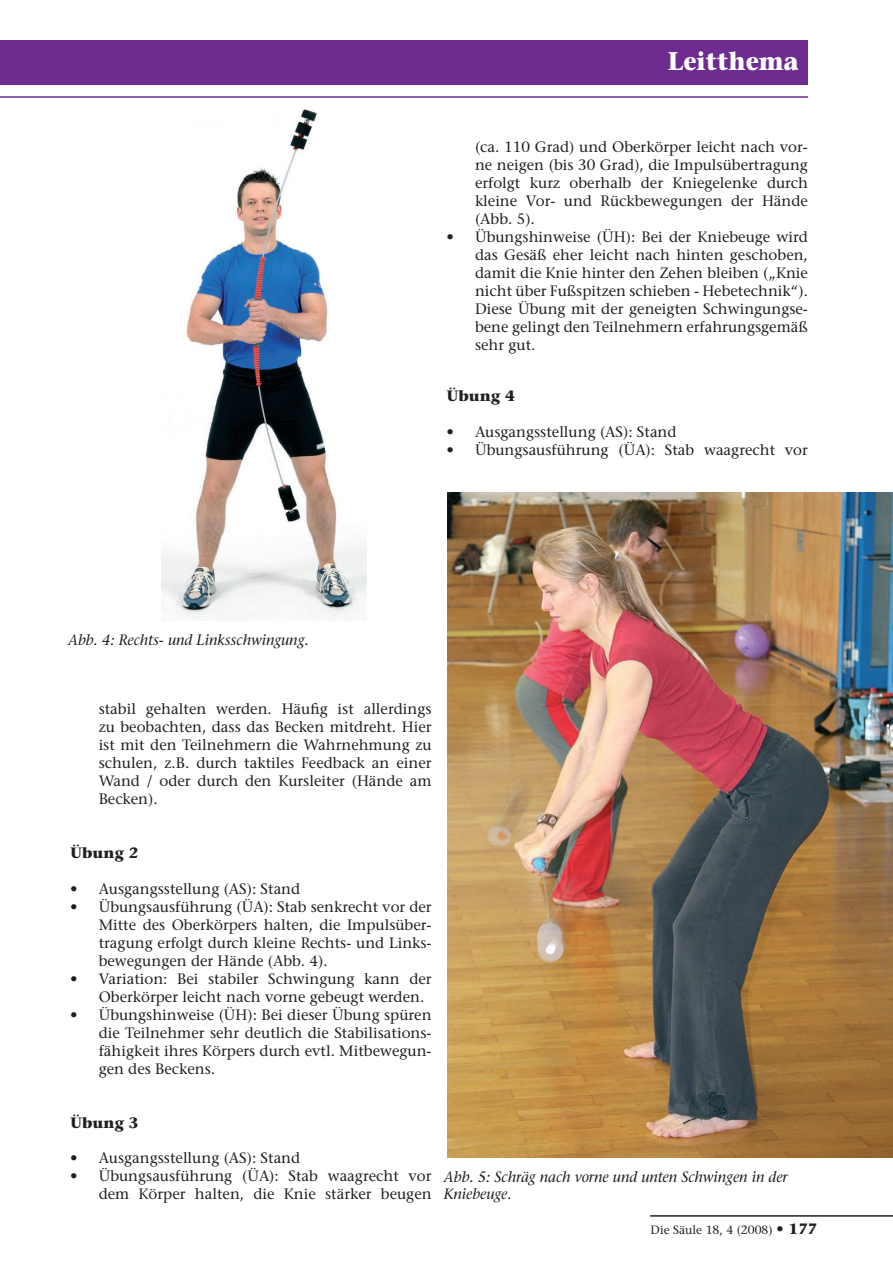
<style>
.page{position:relative;width:893px;height:1263px;background:#fff}
.page>*{position:absolute;margin:0;border:0;box-sizing:border-box;transform-origin:0 0}
.t1{font:700 25.5px "Stone Serif";color:#fff;scale:.92 1}
.t2{font:15px/18px "Stone Serif";color:#231f20;text-align:justify}
.t3{font:italic 15px/16.5px "Stone Serif";color:#231f20}
.t4{font:700 15px "Stone Serif";color:#231f20}
.t5{font:12px "Stone Serif";color:#231f20}
.s1{font-weight:700;font-size:15px}
</style>
<div class="page">
<hr style="left:650px;top:1215px;width:243px;height:1px;background:#231f20">
<div style="left:0;top:40px;width:808px;height:45px;background:#6e2c91"></div>
<hr style="left:0;top:96px;width:808px;height:2px;background:#6e2c91">
<img style="left:162px;top:109px;width:205px;height:512px">
<img style="left:447px;top:492px;width:446px;height:665px">
<h1 class="t1" style="left:668px;top:45px;width:144px">Leitthema</h1>
<p class="t2" style="left:475px;top:138px;width:334px">(ca. 110 Grad) und Oberkörper leicht nach vor&shy;ne neigen (bis 30 Grad), die Impulsübertragung erfolgt kurz oberhalb der Kniegelenke durch kleine Vor- und Rückbewegungen der Hände (Abb. 5).</p>
<p class="t2" style="left:475px;top:228px;width:334px;text-indent:-28px">• Übungshinweise (ÜH): Bei der Kniebeuge wird das Gesäß eher leicht nach hinten geschoben, damit die Knie hinter den Zehen bleiben („Knie nicht über Fußspitzen schieben - Hebetechnik“).<br>Diese Übung mit der geneigten Schwingungse&shy;bene gelingt den Teilnehmern erfahrungsgemäß sehr gut.</p>
<p class="t4" style="left:446px;top:386px;width:70px">Übung 4</p>
<p class="t2" style="left:446px;top:423px;width:232px">• Ausgangsstellung (AS): Stand</p>
<p class="t2" style="left:446px;top:441px;width:363px">• Übungsausführung (ÜA): Stab waagrecht vor</p>
<p class="t3" style="left:68px;top:631px;width:242px">Abb. 4: Rechts- und Linksschwingung.</p>
<p class="t2" style="left:99px;top:700px;width:334px">stabil gehalten werden. Häufig ist allerdings zu beobachten, dass das Becken mitdreht. Hier ist mit den Teilnehmern die Wahrnehmung zu schulen, z.B. durch taktiles Feedback an einer Wand / oder durch den Kursleiter (Hände am Becken).</p>
<p class="t4" style="left:70px;top:843px;width:70px">Übung 2</p>
<p class="t2" style="left:70px;top:880px;width:232px">• Ausgangsstellung (AS): Stand</p>
<p class="t2" style="left:99px;top:898px;width:334px;text-indent:-28px">• Übungsausführung (ÜA): Stab senkrecht vor der Mitte des Oberkörpers halten, die Impulsüber&shy;tragung erfolgt durch kleine Rechts- und Links&shy;bewegungen der Hände (Abb. 4).</p>
<p class="t2" style="left:99px;top:970px;width:334px;text-indent:-28px">• Variation: Bei stabiler Schwingung kann der<br>Oberkörper leicht nach vorne gebeugt werden.</p>
<p class="t2" style="left:99px;top:1006px;width:334px;text-indent:-28px">• Übungshinweise (ÜH): Bei dieser Übung spüren die Teilnehmer sehr deutlich die Stabilisations&shy;fähigkeit ihres Körpers durch evtl. Mitbewegun&shy;gen des Beckens.</p>
<p class="t4" style="left:70px;top:1113px;width:70px">Übung 3</p>
<p class="t2" style="left:70px;top:1148px;width:232px">• Ausgangsstellung (AS): Stand</p>
<p class="t2" style="left:70px;top:1166px;width:363px;text-align:right">• Übungsausführung (ÜA): Stab waagrecht vor dem Körper halten, die Knie stärker beugen</p>
<p class="t3" style="left:444px;top:1169px;width:345px">Abb. 5: Schräg nach vorne und unten Schwingen in der<br>Kniebeuge.</p>
<p class="t5" style="left:651px;top:1223px;width:168px">Die Säule 18, 4 (2008) <span class="s1">• 177</span></p>
</div>
